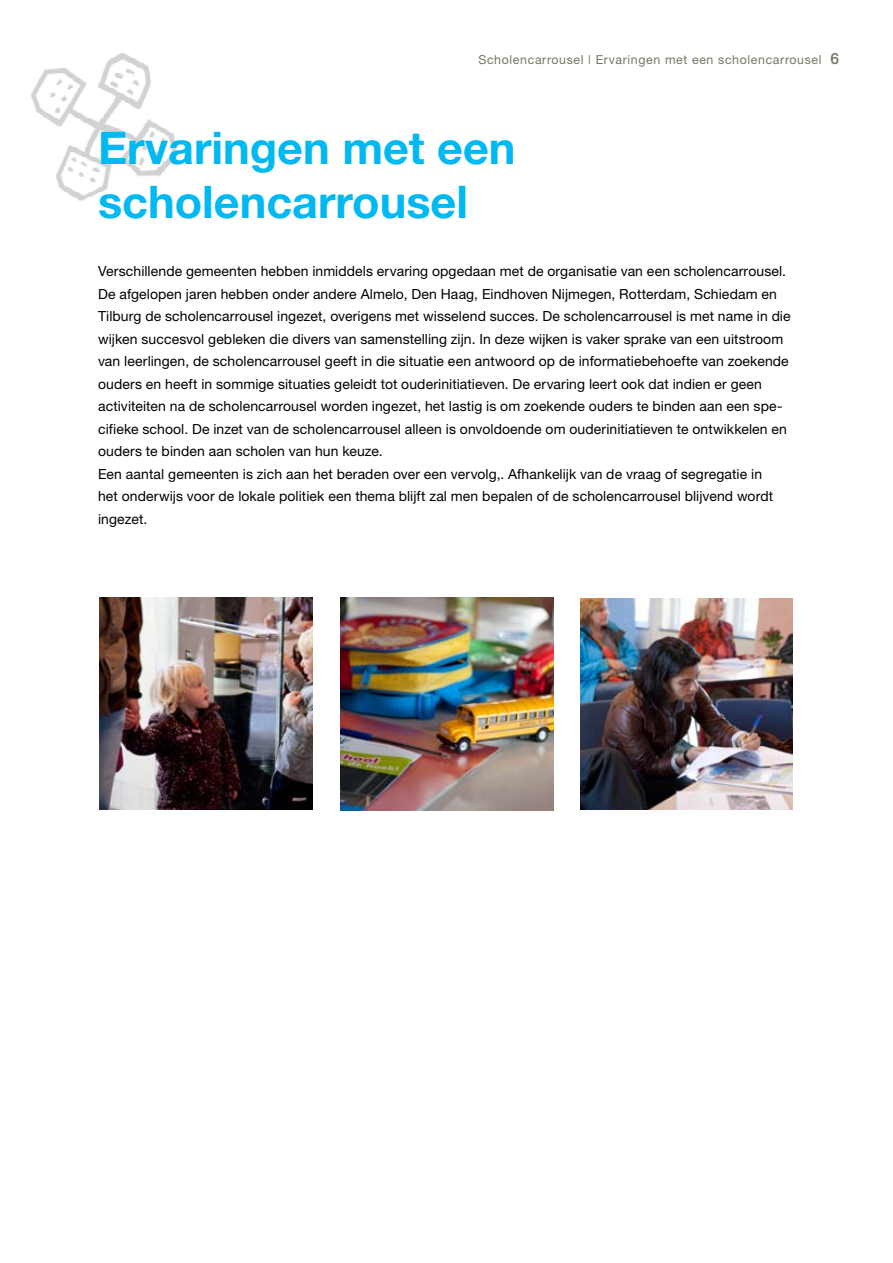
<style>
.page{position:relative;width:893px;height:1263px;background:#fff}
.page>*{position:absolute;margin:0;border:0;box-sizing:border-box;transform-origin:0 0}
.t1{font:700 45px/54px "Helvetica Neue";color:#00b9f2}
.t2{font:13.95px/22.5px "Helvetica Neue";letter-spacing:.01em;color:#000}
.t3{font:12.45px "Helvetica Neue";letter-spacing:.05em;color:#787661}
.s1{font-weight:500;font-size:15.45px}
</style>
<div class="page">
<img style="left:31px;top:53px;width:147px;height:148px">
<img style="left:340px;top:597px;width:213px;height:213px">
<img style="left:100px;top:597px;width:213px;height:213px">
<img style="left:581px;top:598px;width:212px;height:212px">
<p class="t3" style="left:478px;top:52px;width:362px">Scholencarrousel | Ervaringen met een scholencarrousel <span class="s1">6</span></p>
<h1 class="t1" style="left:98px;top:119px;width:419px">Ervaringen met een scholencarrousel</h1>
<p class="t2" style="left:98px;top:260px;width:694px">Verschillende gemeenten hebben inmiddels ervaring opgedaan met de organisatie van een scholencarrousel.<br>De afgelopen jaren hebben onder andere Almelo, Den Haag, Eindhoven Nijmegen, Rotterdam, Schiedam en Tilburg de scholencarrousel ingezet, overigens met wisselend succes. De scholencarrousel is met name in die wijken succesvol gebleken die divers van samenstelling zijn. In deze wijken is vaker sprake van een uitstroom van leerlingen, de scholencarrousel geeft in die situatie een antwoord op de informatiebehoefte van zoekende ouders en heeft in sommige situaties geleidt tot ouderinitiatieven. De ervaring leert ook dat indien er geen activiteiten na de scholencarrousel worden ingezet, het lastig is om zoekende ouders te binden aan een spe&shy;cifieke school. De inzet van de scholencarrousel alleen is onvoldoende om ouderinitiatieven te ontwikkelen en ouders te binden aan scholen van hun keuze.<br>Een aantal gemeenten is zich aan het beraden over een vervolg,. Afhankelijk van de vraag of segregatie in<br>het onderwijs voor de lokale politiek een thema blijft zal men bepalen of de scholencarrousel blijvend wordt ingezet.</p>
</div>
